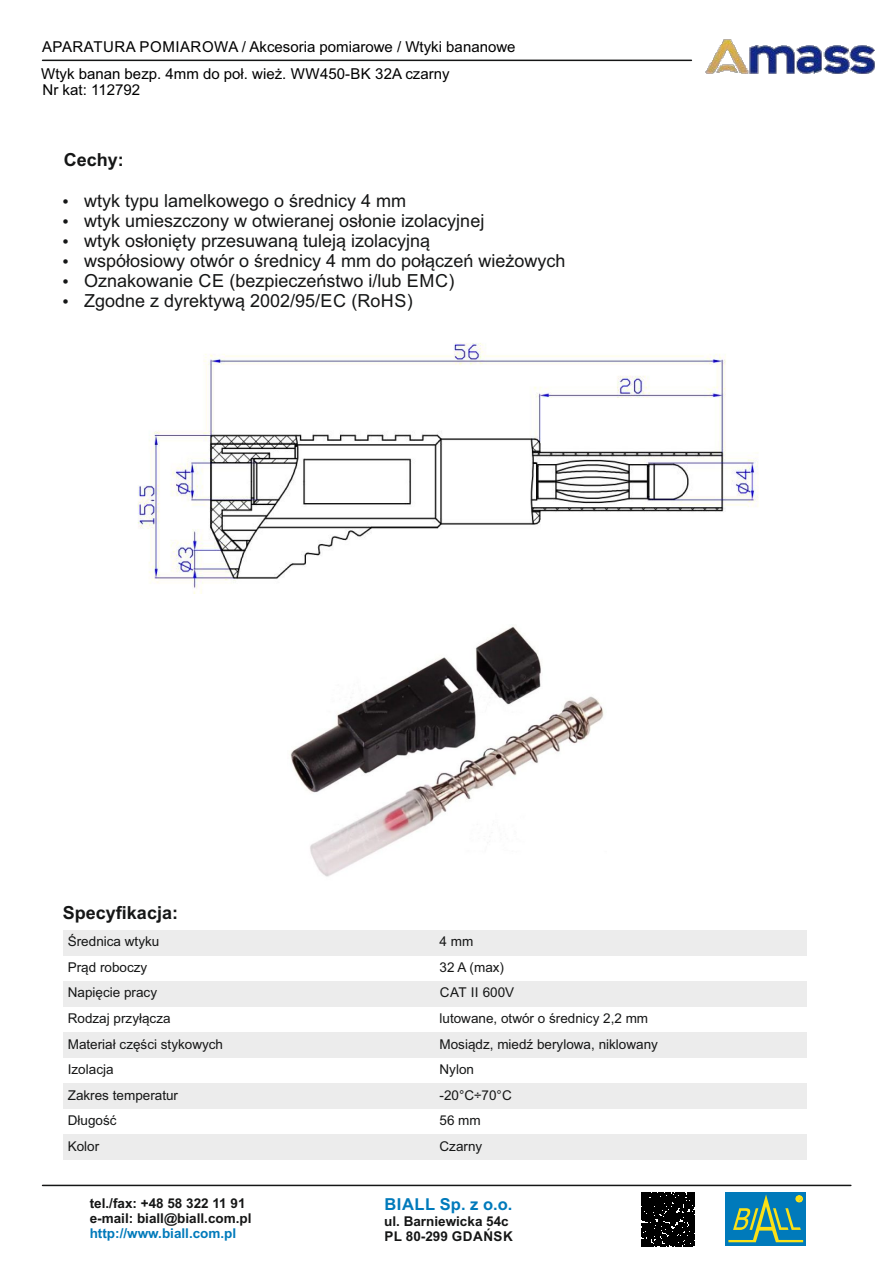
<style>
.page{position:relative;width:893px;height:1262px;background:#fff}
.page>*{position:absolute;margin:0;border:0;box-sizing:border-box;transform-origin:0 0}
.t1{font:18px "Arial";color:#151616}
.t2{font:700 18px "Arial";color:#151616}
.t3{font:700 16.5px "Arial";letter-spacing:.035em;color:#007abb}
.t4{font:15px "Arial";color:#000}
.t5{font:13.5px "Arial";color:#151616}
.t6{font:700 13.5px/15.1px "Arial";color:#151616}
.t7{font:700 13.5px "Arial";color:#007abb}
</style>
<div class="page">
<img style="left:705px;top:39px;width:170px;height:35px">
<div style="left:64px;top:930px;width:371px;height:25px;background:#ececec"></div>
<div style="left:435px;top:930px;width:372px;height:25px;background:#ececec"></div>
<div style="left:64px;top:981px;width:371px;height:25px;background:#ececec"></div>
<div style="left:435px;top:981px;width:372px;height:25px;background:#ececec"></div>
<div style="left:64px;top:1032px;width:371px;height:25px;background:#ececec"></div>
<div style="left:435px;top:1032px;width:372px;height:25px;background:#ececec"></div>
<div style="left:64px;top:1083px;width:371px;height:25px;background:#ececec"></div>
<div style="left:435px;top:1083px;width:372px;height:25px;background:#ececec"></div>
<div style="left:64px;top:1134px;width:371px;height:25px;background:#ececec"></div>
<div style="left:435px;top:1134px;width:372px;height:25px;background:#ececec"></div>
<img style="left:137px;top:343px;width:622px;height:250px">
<img style="left:290px;top:626px;width:314px;height:251px">
<hr style="left:43px;top:1184px;width:807px;height:2px;background:#151616">
<div style="left:725px;top:1192px;width:81px;height:54px;background:#007abb"></div>
<svg style="left:728px;top:1194px;width:75px;height:48px"></svg>
<div style="left:641px;top:1192px;width:53px;height:54px;background:#000"></div>
<hr style="left:43px;top:60px;width:648px;height:1px;background:#151616">
<p class="t4" style="left:42px;top:41px;width:475px">APARATURA POMIAROWA / Akcesoria pomiarowe / Wtyki bananowe</p>
<p class="t4" style="left:41px;top:68px;width:410px">Wtyk banan bezp. 4mm do poł. wież. WW450-BK 32A czarny</p>
<p class="t4" style="left:42px;top:84px;width:99px">Nr kat: 112792</p>
<p class="t2" style="left:64px;top:153px;width:62px">Cechy:</p>
<p class="t1" style="left:62px;top:193px;width:346px">• wtyk typu lamelkowego o średnicy 4 mm</p>
<p class="t1" style="left:62px;top:214px;width:424px">• wtyk umieszczony w otwieranej osłonie izolacyjnej</p>
<p class="t1" style="left:62px;top:234px;width:370px">• wtyk osłonięty przesuwaną tuleją izolacyjną</p>
<p class="t1" style="left:62px;top:254px;width:505px">• współosiowy otwór o średnicy 4 mm do połączeń wieżowych</p>
<p class="t1" style="left:62px;top:274px;width:394px">• Oznakowanie CE (bezpieczeństwo i/lub EMC)</p>
<p class="t1" style="left:62px;top:294px;width:352px">• Zgodne z dyrektywą 2002/95/EC (RoHS)</p>
<p class="t2" style="left:63px;top:906px;width:117px">Specyfikacja:</p>
<p class="t5" style="left:68px;top:936px;width:93px">Średnica wtyku</p>
<p class="t5" style="left:439px;top:936px;width:35px">4 mm</p>
<p class="t5" style="left:68px;top:962px;width:81px">Prąd roboczy</p>
<p class="t5" style="left:439px;top:962px;width:66px">32 A (max)</p>
<p class="t5" style="left:68px;top:987px;width:91px">Napięcie pracy</p>
<p class="t5" style="left:440px;top:987px;width:76px">CAT II 600V</p>
<p class="t5" style="left:68px;top:1013px;width:104px">Rodzaj przyłącza</p>
<p class="t5" style="left:439px;top:1013px;width:210px">lutowane, otwór o średnicy 2,2 mm</p>
<p class="t5" style="left:68px;top:1038px;width:157px">Materiał części stykowych</p>
<p class="t5" style="left:439px;top:1038px;width:220px">Mosiądz, miedź berylowa, niklowany</p>
<p class="t5" style="left:68px;top:1064px;width:47px">Izolacja</p>
<p class="t5" style="left:439px;top:1064px;width:36px">Nylon</p>
<p class="t5" style="left:68px;top:1089px;width:112px">Zakres temperatur</p>
<p class="t5" style="left:439px;top:1089px;width:74px">-20°C÷70°C</p>
<p class="t5" style="left:68px;top:1115px;width:50px">Długość</p>
<p class="t5" style="left:439px;top:1115px;width:43px">56 mm</p>
<p class="t5" style="left:68px;top:1140px;width:33px">Kolor</p>
<p class="t5" style="left:439px;top:1140px;width:44px">Czarny</p>
<p class="t6" style="left:90px;top:1196px;width:163px">tel./fax: +48 58 322 11 91 e-mail: biall@biall.com.pl</p>
<p class="t7" style="left:90px;top:1228px;width:148px">http://www.biall.com.pl</p>
<p class="t3" style="left:384px;top:1197px;width:129px">BIALL Sp. z o.o.</p>
<p class="t6" style="left:384px;top:1214px;width:130px">ul. Barniewicka 54c<br>PL 80-299 GDAŃSK</p>
</div>
